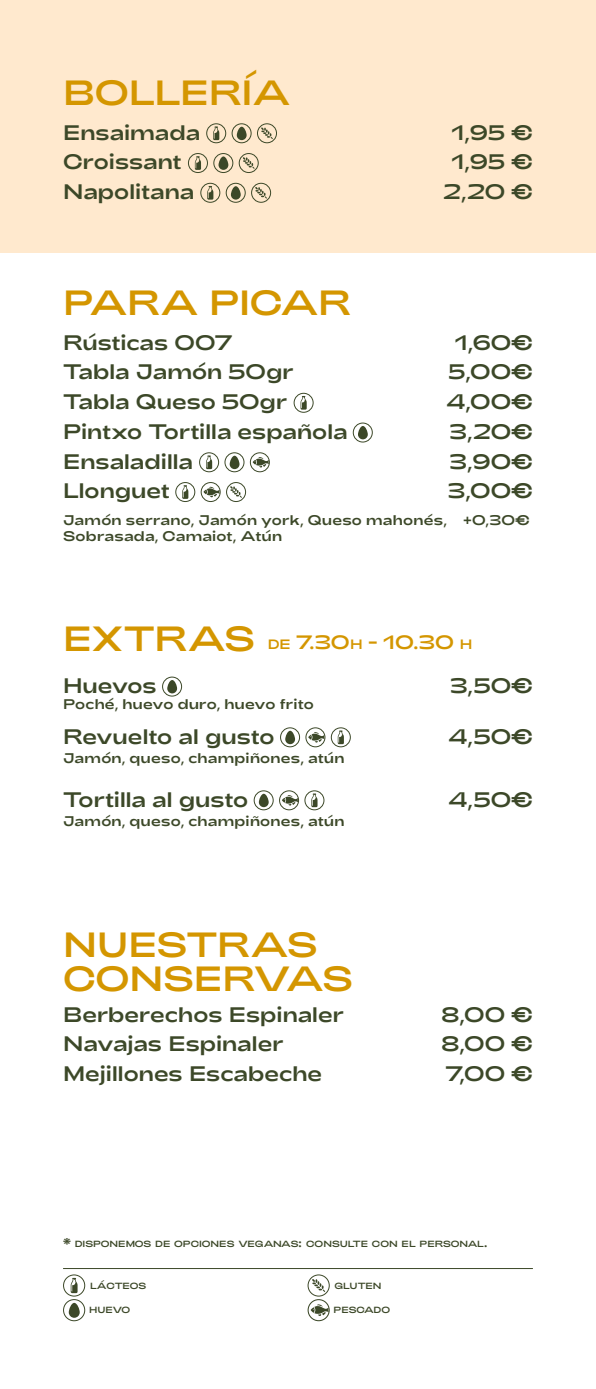
<style>
.page{position:relative;width:596px;height:1389px;background:#fff}
.page>*{position:absolute;margin:0;border:0;box-sizing:border-box;transform-origin:0 0}
.Estilo_de_párrafo_1{font:35px "Adieu";letter-spacing:-.015em;color:#d49600}
.t1{font:21px "Adieu";color:#3c4828}
.Estilo_de_párrafo_1-2{font:19.43px "Adieu";color:#d49600}
.t2{font:14px/15.8px "Adieu";letter-spacing:.02em;color:#3c4828}
.t3{font:8.92px "Adieu";color:#3c4828}
.s1{font-size:13.65px}
.s2{font-size:12.78px}
</style>
<div class="page">
<div style="left:0;top:0;width:595px;height:252px;background:#ffe9ce"></div>
<svg style="left:213px;top:126px;width:6px;height:14px"></svg>
<div style="left:206px;top:123px;width:20px;height:20px;border:1px solid #3c4828;border-radius:50%"></div>
<div style="left:231px;top:123px;width:20px;height:20px;border:1px solid #3c4828;border-radius:50%"></div>
<div style="left:237px;top:127px;width:9px;height:13px;background:#3c4828;border-radius:5px"></div>
<svg style="left:261px;top:128px;width:12px;height:11px"></svg>
<div style="left:257px;top:123px;width:20px;height:20px;border:1px solid #3c4828;border-radius:50%"></div>
<svg style="left:195px;top:156px;width:6px;height:14px"></svg>
<div style="left:188px;top:153px;width:20px;height:20px;border:1px solid #3c4828;border-radius:50%"></div>
<div style="left:213px;top:153px;width:20px;height:20px;border:1px solid #3c4828;border-radius:50%"></div>
<svg style="left:218px;top:156px;width:10px;height:14px"></svg>
<svg style="left:243px;top:157px;width:11px;height:12px"></svg>
<div style="left:239px;top:153px;width:19px;height:20px;border:1px solid #3c4828;border-radius:50%"></div>
<svg style="left:207px;top:186px;width:6px;height:14px"></svg>
<div style="left:200px;top:183px;width:20px;height:20px;border:1px solid #3c4828;border-radius:50%"></div>
<div style="left:226px;top:183px;width:19px;height:20px;border:1px solid #3c4828;border-radius:50%"></div>
<div style="left:231px;top:186px;width:9px;height:14px;background:#3c4828;border-radius:5px"></div>
<svg style="left:255px;top:187px;width:12px;height:12px"></svg>
<div style="left:251px;top:183px;width:20px;height:20px;border:1px solid #3c4828;border-radius:50%"></div>
<svg style="left:300px;top:396px;width:6px;height:14px"></svg>
<div style="left:293px;top:393px;width:20px;height:20px;border:1px solid #3c4828;border-radius:50%"></div>
<div style="left:352px;top:423px;width:20px;height:19px;border:1px solid #3c4828;border-radius:50%"></div>
<div style="left:358px;top:426px;width:9px;height:13px;background:#3c4828;border-radius:5px"></div>
<svg style="left:206px;top:455px;width:6px;height:14px"></svg>
<div style="left:199px;top:452px;width:20px;height:20px;border:1px solid #3c4828;border-radius:50%"></div>
<div style="left:224px;top:452px;width:20px;height:20px;border:1px solid #3c4828;border-radius:50%"></div>
<div style="left:229px;top:456px;width:10px;height:13px;background:#3c4828;border-radius:5px"></div>
<svg style="left:252px;top:457px;width:17px;height:11px"></svg>
<div style="left:250px;top:452px;width:19px;height:20px;border:1px solid #3c4828;border-radius:50%"></div>
<svg style="left:182px;top:485px;width:6px;height:14px"></svg>
<div style="left:175px;top:482px;width:20px;height:20px;border:1px solid #3c4828;border-radius:50%"></div>
<svg style="left:203px;top:487px;width:15px;height:10px"></svg>
<div style="left:201px;top:482px;width:19px;height:20px;border:1px solid #3c4828;border-radius:50%"></div>
<svg style="left:230px;top:486px;width:12px;height:12px"></svg>
<div style="left:226px;top:482px;width:20px;height:20px;border:1px solid #3c4828;border-radius:50%"></div>
<div style="left:162px;top:677px;width:20px;height:19px;border:1px solid #3c4828;border-radius:50%"></div>
<div style="left:167px;top:680px;width:10px;height:13px;background:#3c4828;border-radius:5px"></div>
<div style="left:280px;top:727px;width:20px;height:20px;border:1px solid #3c4828;border-radius:50%"></div>
<div style="left:285px;top:731px;width:10px;height:13px;background:#3c4828;border-radius:5px"></div>
<svg style="left:308px;top:732px;width:16px;height:11px"></svg>
<div style="left:305px;top:727px;width:20px;height:20px;border:1px solid #3c4828;border-radius:50%"></div>
<svg style="left:337px;top:730px;width:7px;height:14px"></svg>
<div style="left:331px;top:727px;width:19px;height:20px;border:1px solid #3c4828;border-radius:50%"></div>
<div style="left:253px;top:790px;width:20px;height:20px;border:1px solid #3c4828;border-radius:50%"></div>
<div style="left:259px;top:794px;width:9px;height:13px;background:#3c4828;border-radius:5px"></div>
<svg style="left:282px;top:795px;width:16px;height:11px"></svg>
<div style="left:279px;top:790px;width:20px;height:20px;border:1px solid #3c4828;border-radius:50%"></div>
<svg style="left:311px;top:793px;width:6px;height:14px"></svg>
<div style="left:304px;top:790px;width:20px;height:20px;border:1px solid #3c4828;border-radius:50%"></div>
<hr style="left:63px;top:1268px;width:469px;height:1px;background:#3c4828">
<svg style="left:71px;top:1278px;width:6px;height:15px"></svg>
<div style="left:63px;top:1274px;width:22px;height:23px;border:1px solid #3c4828;border-radius:50%"></div>
<div style="left:63px;top:1299px;width:22px;height:22px;border:1px solid #3c4828;border-radius:50%"></div>
<div style="left:69px;top:1303px;width:11px;height:15px;background:#3c4828;border-radius:5px"></div>
<svg style="left:312px;top:1279px;width:13px;height:13px"></svg>
<div style="left:307px;top:1274px;width:22px;height:23px;border:1px solid #3c4828;border-radius:50%"></div>
<svg style="left:310px;top:1304px;width:17px;height:12px"></svg>
<div style="left:307px;top:1299px;width:22px;height:22px;border:1px solid #3c4828;border-radius:50%"></div>
<p class="Estilo_de_párrafo_1" style="left:63px;top:72px;width:229px">BOLLERÍA</p>
<p class="t1" style="left:63px;top:120px;width:138px">Ensaimada</p>
<p class="t1" style="left:451px;top:120px;width:83px">1,95 €</p>
<p class="t1" style="left:63px;top:150px;width:120px">Croissant</p>
<p class="t1" style="left:451px;top:150px;width:83px">1,95 €</p>
<p class="t1" style="left:63px;top:180px;width:132px">Napolitana</p>
<p class="t1" style="left:443px;top:180px;width:91px">2,20 €</p>
<p class="Estilo_de_párrafo_1" style="left:63px;top:282px;width:289px">PARA PICAR</p>
<p class="t1" style="left:63px;top:330px;width:171px">Rústicas 007</p>
<p class="t1" style="left:454px;top:330px;width:79px">1,60€</p>
<p class="t1" style="left:63px;top:360px;width:232px">Tabla Jamón 50gr</p>
<p class="t1" style="left:448px;top:360px;width:86px">5,00€</p>
<p class="t1" style="left:63px;top:390px;width:226px">Tabla Queso 50gr</p>
<p class="t1" style="left:446px;top:390px;width:87px">4,00€</p>
<p class="t1" style="left:63px;top:419px;width:285px">Pintxo Tortilla española</p>
<p class="t1" style="left:449px;top:419px;width:84px">3,20€</p>
<p class="t1" style="left:63px;top:449px;width:131px">Ensaladilla</p>
<p class="t1" style="left:449px;top:449px;width:84px">3,90€</p>
<p class="t1" style="left:63px;top:479px;width:108px">Llonguet</p>
<p class="t1" style="left:448px;top:479px;width:86px">3,00€</p>
<p class="t2" style="left:63px;top:512px;width:468px">Jamón serrano, Jamón york, Queso mahonés, +0,30€<br>Sobrasada, Camaiot, Atún</p>
<p class="Estilo_de_párrafo_1" style="left:63px;top:618px;width:193px">EXTRAS</p>
<p class="Estilo_de_párrafo_1-2" style="left:267px;top:631px;width:206px"><span class="s1">DE</span> 7.30<span class="s1">H</span> - 10.30 <span class="s1">H</span></p>
<p class="t1" style="left:63px;top:673px;width:95px">Huevos</p>
<p class="t1" style="left:450px;top:673px;width:84px">3,50€</p>
<p class="t2" style="left:63px;top:696px;width:252px">Poché, huevo duro, huevo frito</p>
<p class="t1" style="left:63px;top:724px;width:213px">Revuelto al gusto</p>
<p class="t1" style="left:448px;top:724px;width:85px">4,50€</p>
<p class="t2" style="left:63px;top:750px;width:283px">Jamón, queso, champiñones, atún</p>
<p class="t1" style="left:63px;top:787px;width:186px">Tortilla al gusto</p>
<p class="t1" style="left:448px;top:787px;width:85px">4,50€</p>
<p class="t2" style="left:63px;top:813px;width:283px">Jamón, queso, champiñones, atún</p>
<p class="Estilo_de_párrafo_1" style="left:63px;top:925px;width:256px">NUESTRAS</p>
<p class="Estilo_de_párrafo_1" style="left:63px;top:958px;width:291px">CONSERVAS</p>
<p class="t1" style="left:63px;top:1002px;width:282px">Berberechos Espinaler</p>
<p class="t1" style="left:441px;top:1002px;width:93px">8,00 €</p>
<p class="t1" style="left:63px;top:1032px;width:222px">Navajas Espinaler</p>
<p class="t1" style="left:441px;top:1032px;width:93px">8,00 €</p>
<p class="t1" style="left:63px;top:1062px;width:260px">Mejillones Escabeche</p>
<p class="t1" style="left:445px;top:1062px;width:88px">7,00 €</p>
<p class="t3" style="left:63px;top:1239px;width:425px"><span class="s2">*</span> DISPONEMOS DE OPCIONES VEGANAS<span class="s2">:</span> CONSULTE CON EL PERSONAL<span class="s2">.</span></p>
<p class="t3" style="left:90px;top:1280px;width:58px">LÁCTEOS</p>
<p class="t3" style="left:89px;top:1305px;width:43px">HUEVO</p>
<p class="t3" style="left:334px;top:1280px;width:49px">GLUTEN</p>
<p class="t3" style="left:333px;top:1305px;width:58px">PESCADO</p>
</div>
